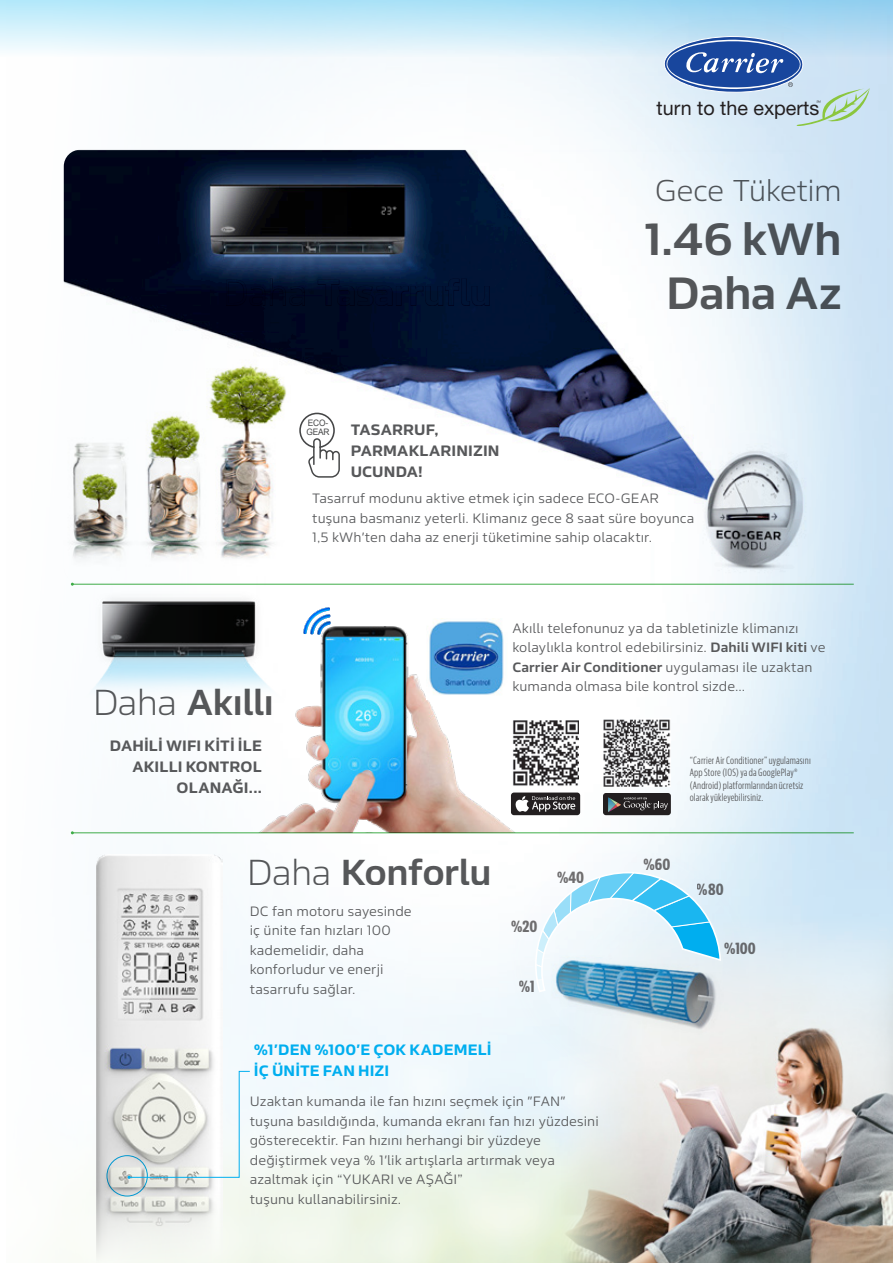
<style>
.page{position:relative;width:893px;height:1263px;background:#fff}
.page>*{position:absolute;margin:0;border:0;box-sizing:border-box;transform-origin:0 0}
.t1{font:600 45px/54px "Sans Beam Body";letter-spacing:-.01em;color:#57585a;text-align:center}
.t2{font:600 36px "Sans Beam Body";letter-spacing:-.015em;color:#57585a}
.t3{font:300 30px "Sans Beam Body";letter-spacing:-.02em;color:#57585a}
.t4{font:19.8px "Helvetica Neue LT Pro";color:#231f20}
.t5{font:700 16.2px "Sans Beam Head";color:#231f20}
.t6{font:700 15px/21px "Sans Beam Body";letter-spacing:.01em;color:#57585a}
.t7{font:700 15px/21px "Sans Beam Body";letter-spacing:.01em;color:#00aeef}
.t8{font:300 13.5px/19.5px "Sans Beam Body";letter-spacing:.005em;color:#57585a}
.t9{font:13.2px "Arial";color:#454647}
.t10{font:300 10.5px/12.6px "Sans Beam Head";letter-spacing:.015em;color:#57585a}
.t11{font:8.85px/9.1px "Arial";letter-spacing:-.02em;color:#454647;scale:.94 1}
.s1{font-weight:300}
.s2{font-weight:600}
</style>
<div class="page">
<svg style="left:0;top:0;width:893px;height:56px"></svg>
<img style="left:384px;top:917px;width:509px;height:346px">
<img style="left:64px;top:150px;width:750px;height:434px">
<svg style="left:629px;top:18px;width:201px;height:110px"></svg>
<svg style="left:663px;top:36px;width:207px;height:90px"></svg>
<hr style="left:72px;top:584px;width:782px;height:1px;background:#40ae49">
<svg style="left:511px;top:848px;width:238px;height:228px;fill:#eff3f7"></svg>
<img style="left:551px;top:956px;width:172px;height:79px">
<svg style="left:534px;top:871px;width:188px;height:122px"></svg>
<img style="left:97px;top:855px;width:126px;height:408px">
<div style="left:107px;top:1155px;width:41px;height:41px;border:1px solid #00aeef;border-radius:50%"></div>
<svg style="left:128px;top:1070px;width:123px;height:109px"></svg>
<div style="left:300px;top:413px;width:34px;height:34px;background:#fff;border-radius:50%"></div>
<div style="left:299px;top:413px;width:36px;height:35px;border:2px solid #454647;border-radius:50%"></div>
<svg style="left:308px;top:438px;width:32px;height:40px"></svg>
<img style="left:63px;top:353px;width:227px;height:218px">
<img style="left:239px;top:626px;width:280px;height:206px">
<img style="left:426px;top:619px;width:81px;height:80px">
<hr style="left:72px;top:832px;width:782px;height:1px;background:#40ae49">
<img style="left:603px;top:719px;width:67px;height:68px">
<img style="left:511px;top:719px;width:68px;height:68px">
<div style="left:603px;top:793px;width:68px;height:22px;background:#231f20;border-radius:3px"></div>
<svg style="left:608px;top:797px;width:60px;height:15px"></svg>
<div style="left:511px;top:792px;width:69px;height:23px;background:#231f20;border-radius:3px"></div>
<svg style="left:515px;top:796px;width:60px;height:16px"></svg>
<svg style="left:306px;top:607px;width:28px;height:31px"></svg>
<img style="left:78px;top:573px;width:228px;height:129px">
<h3 class="t4" style="left:657px;top:96px;width:164px">turn to the experts</h3>
<p class="t11" style="left:306px;top:418px;width:26px">ECO-<br>GEAR</p>
<p class="t9" style="left:364px;top:420px;width:19px">Fix</p>
<p class="t6" style="left:351px;top:419px;width:150px">TASARRUF,<br>PARMAKLARINIZIN<br>UCUNDA!</p>
<h3 class="t3" style="left:655px;top:170px;width:189px">Gece Tüketim</h3>
<h1 class="t1" style="left:643px;top:210px;width:200px">1.46 kWh<br>Daha Az</h1>
<h2 class="t2" style="left:92px;top:677px;width:183px"><span class="s1">Daha</span> Akıllı</h2>
<p class="t6" style="left:110px;top:735px;width:153px;text-align:right">DAHİLİ WIFI KİTİ İLE<br>AKILLI KONTROL<br>OLANAĞI...</p>
<p class="t8" style="left:312px;top:488px;width:384px">Tasarruf modunu aktive etmek için sadece ECO-GEAR tuşuna basmanız yeterli. Klimanız gece 8 saat süre boyunca<br>1,5 kWh'ten daha az enerji tüketimine sahip olacaktır.</p>
<p class="t8" style="left:512px;top:617px;width:315px">Akıllı telefonunuz ya da tabletinizle klimanızı kolaylıkla kontrol edebilirsiniz. <span class="s2">Dahili WIFI kiti</span> ve <span class="s2">Carrier Air Conditioner</span> uygulaması ile uzaktan kumanda olmasa bile kontrol sizde...</p>
<p class="t10" style="left:690px;top:753px;width:122px">“Carrier Air Conditioner” uygulamasını App Store (IOS) ya da GooglePlay® (Android) platformlarından ücretsiz olarak yükleyebilirsiniz.</p>
<h2 class="t2" style="left:246px;top:847px;width:247px"><span class="s1">Daha</span> Konforlu</h2>
<p class="t8" style="left:250px;top:901px;width:163px">DC fan motoru sayesinde iç ünite fan hızları 100 kademelidir, daha konforludur ve enerji tasarrufu sağlar.</p>
<p class="t7" style="left:254px;top:1038px;width:239px">%1'DEN %100'E ÇOK KADEMELİ<br>İÇ ÜNİTE FAN HIZI</p>
<p class="t5" style="left:511px;top:915px;width:28px">%20</p>
<p class="t5" style="left:519px;top:975px;width:17px">%1</p>
<p class="t5" style="left:557px;top:866px;width:28px">%40</p>
<p class="t8" style="left:250px;top:1091px;width:350px">Uzaktan kumanda ile fan hızını seçmek için "FAN" tuşuna basıldığında, kumanda ekranı fan hızı yüzdesini gösterecektir. Fan hızını herhangi bir yüzdeye değiştirmek veya % 1'lik artışlarla artırmak veya azaltmak için “YUKARI ve AŞAĞI”<br>tuşunu kullanabilirsiniz.</p>
<p class="t5" style="left:643px;top:853px;width:28px">%60</p>
<p class="t5" style="left:697px;top:878px;width:28px">%80</p>
<p class="t5" style="left:724px;top:937px;width:33px">%100</p>
</div>
